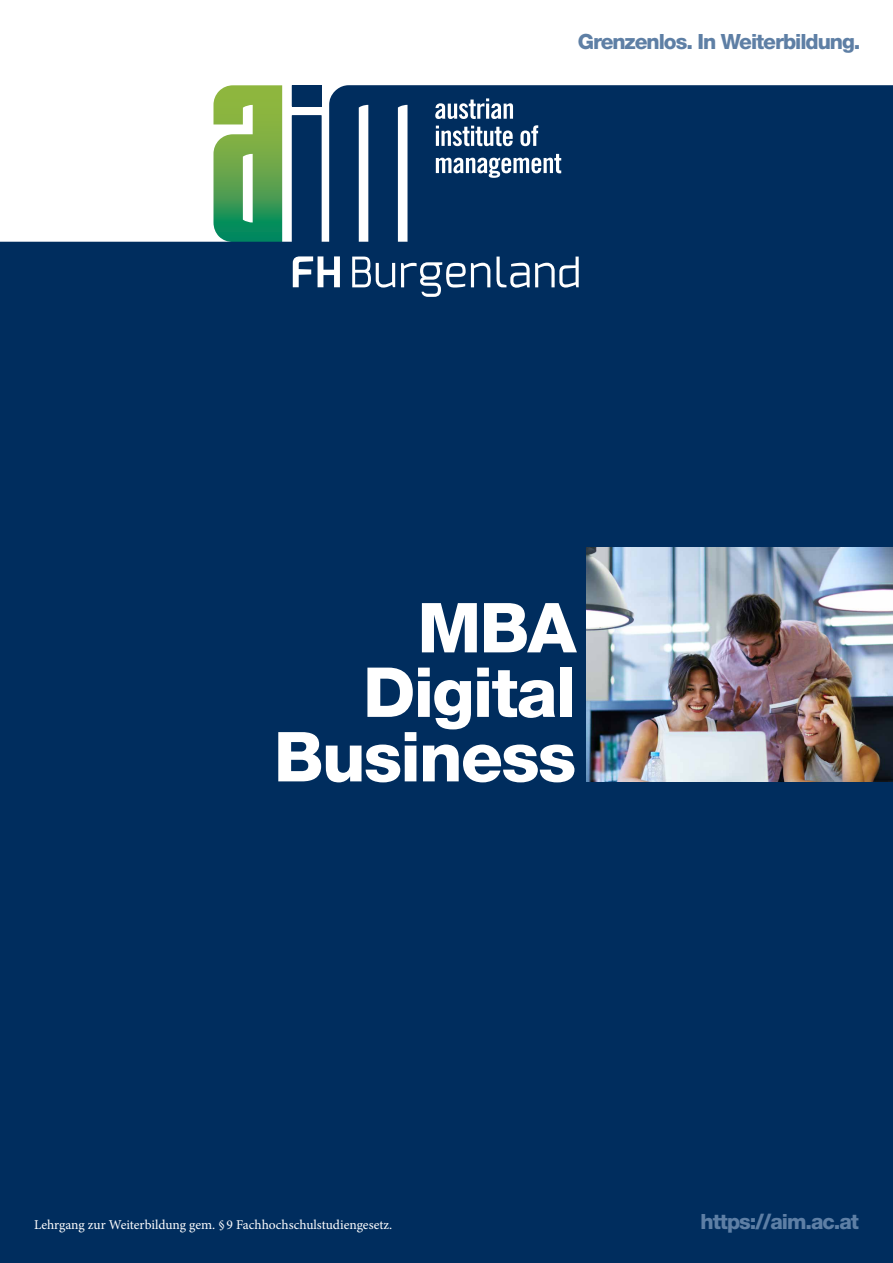
<style>
.page{position:relative;width:893px;height:1263px;background:#fff}
.page>*{position:absolute;margin:0;border:0;box-sizing:border-box;transform-origin:0 0}
.t1{font:800 69px "Helvetica Neue LT Std";letter-spacing:-.025em;color:#fff}
.t2{font:800 21px "Helvetica Neue LT Std";letter-spacing:-.05em;color:#5e7fa5}
.t3{font:13.5px "Minion Pro";color:#fff}
</style>
<div class="page">
<div style="left:0;top:311px;width:893px;height:952px;background:#002d5e"></div>
<svg style="left:0;top:85px;width:893px;height:226px;fill:#002d5e"></svg>
<svg style="left:293px;top:256px;width:47px;height:31px"></svg>
<svg style="left:401px;top:262px;width:89px;height:35px"></svg>
<svg style="left:496px;top:257px;width:83px;height:31px"></svg>
<svg style="left:352px;top:257px;width:43px;height:31px"></svg>
<svg style="left:436px;top:154px;width:125px;height:24px"></svg>
<svg style="left:436px;top:125px;width:102px;height:21px"></svg>
<svg style="left:435px;top:98px;width:78px;height:21px"></svg>
<img style="left:587px;top:547px;width:306px;height:234px">
<p class="t2" style="left:578px;top:29px;width:284px">Grenzenlos. In Weiterbildung.</p>
<p class="t1" style="left:417px;top:587px;width:160px">MBA</p>
<p class="t1" style="left:363px;top:651px;width:215px">Digital</p>
<p class="t1" style="left:274px;top:716px;width:304px">Business</p>
<p class="t3" style="left:34px;top:1215px;width:360px">Lehrgang zur Weiterbildung gem. § 9 Fachhochschulstudiengesetz.</p>
<p class="t2" style="left:701px;top:1209px;width:160px">https://aim.ac.at</p>
</div>
